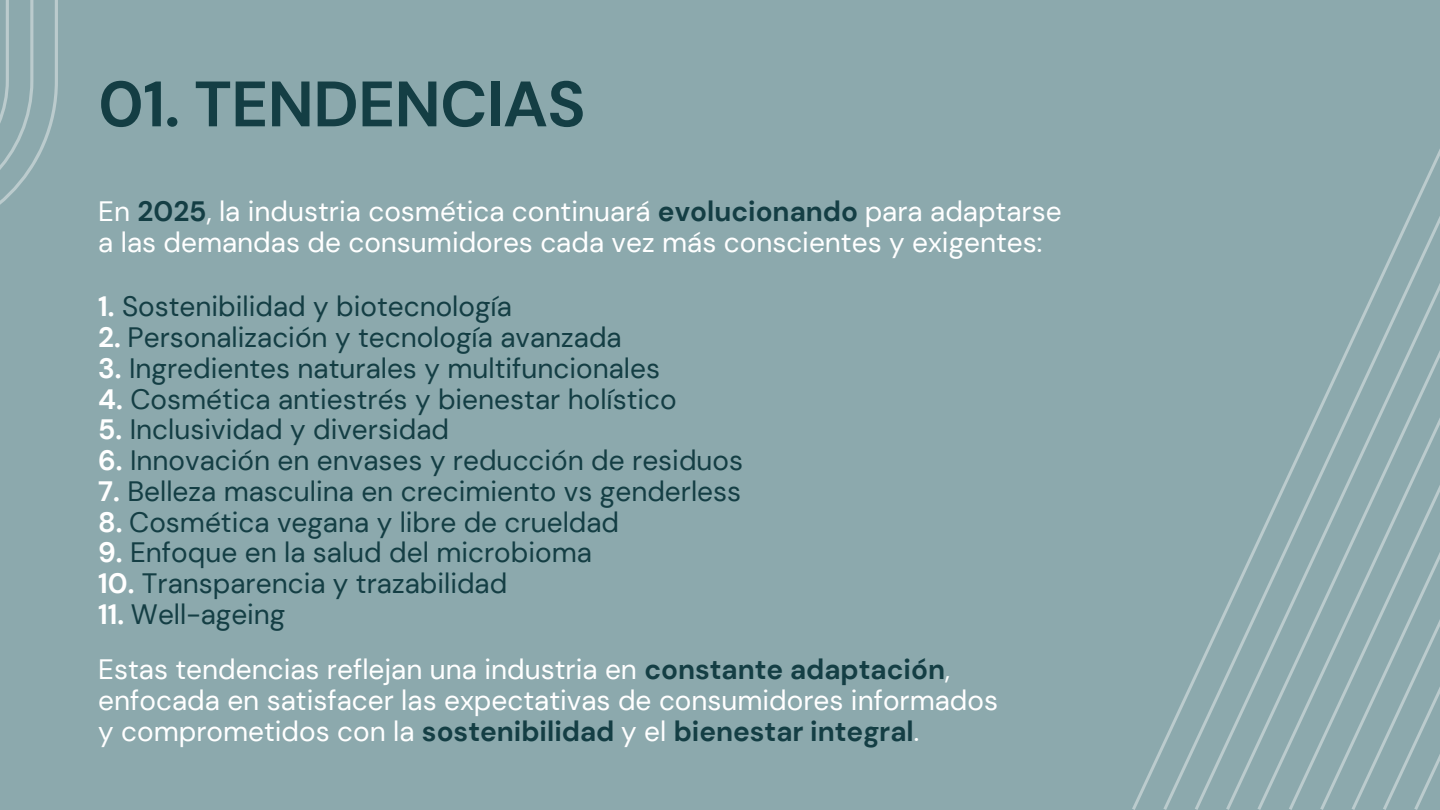
<style>
.page{position:relative;width:1440px;height:810px;background:#8ca9ad}
.page>*{position:absolute;margin:0;border:0;box-sizing:border-box;transform-origin:0 0}
.t1{font:700 64px "DM Sans";letter-spacing:-.01em;color:#143e44}
.t2{font:28px "DM Sans";color:#143e44}
.t3{font:28px/30.8px "DM Sans";color:#fff}
.s1{font-weight:700;color:#143e44}
.s2{font-weight:700;color:#fff}
</style>
<div class="page">
<svg style="left:1192px;top:614px;width:31px;height:196px"></svg>
<svg style="left:1223px;top:545px;width:32px;height:265px"></svg>
<svg style="left:1255px;top:479px;width:31px;height:331px"></svg>
<svg style="left:1286px;top:410px;width:32px;height:400px"></svg>
<svg style="left:1318px;top:344px;width:31px;height:466px"></svg>
<svg style="left:1349px;top:277px;width:31px;height:533px"></svg>
<svg style="left:1380px;top:149px;width:60px;height:661px"></svg>
<svg style="left:0;top:0;width:58px;height:205px"></svg>
<h1 class="t1" style="left:98px;top:63px;width:489px">01. TENDENCIAS</h1>
<p class="t3" style="left:98px;top:196px;width:965px">En <span class="s1">2025</span>, la industria cosmética continuará <span class="s1">evolucionando</span> para adaptarse a las demandas de consumidores cada vez más conscientes y exigentes:</p>
<p class="t2" style="left:98px;top:289px;width:415px"><span class="s2">1.</span> Sostenibilidad y biotecnología</p>
<p class="t2" style="left:98px;top:319px;width:525px"><span class="s2">2.</span> Personalización y tecnología avanzada</p>
<p class="t2" style="left:98px;top:350px;width:563px"><span class="s2">3.</span> Ingredientes naturales y multifuncionales</p>
<p class="t2" style="left:98px;top:381px;width:580px"><span class="s2">4.</span> Cosmética antiestrés y bienestar holístico</p>
<p class="t2" style="left:98px;top:412px;width:352px"><span class="s2">5.</span> Inclusividad y diversidad</p>
<p class="t2" style="left:98px;top:442px;width:646px"><span class="s2">6.</span> Innovación en envases y reducción de residuos</p>
<p class="t2" style="left:98px;top:473px;width:644px"><span class="s2">7.</span> Belleza masculina en crecimiento vs genderless</p>
<p class="t2" style="left:98px;top:504px;width:522px"><span class="s2">8.</span> Cosmética vegana y libre de crueldad</p>
<p class="t2" style="left:98px;top:535px;width:495px"><span class="s2">9.</span> Enfoque en la salud del microbioma</p>
<p class="t2" style="left:98px;top:565px;width:411px"><span class="s2">10.</span> Transparencia y trazabilidad</p>
<p class="t2" style="left:98px;top:596px;width:189px"><span class="s2">11.</span> Well-ageing</p>
<p class="t3" style="left:98px;top:655px;width:901px">Estas tendencias reflejan una industria en <span class="s1">constante adaptación</span>, enfocada en satisfacer las expectativas de consumidores informados y comprometidos con la <span class="s1">sostenibilidad</span> y el <span class="s1">bienestar integral</span>.</p>
</div>
